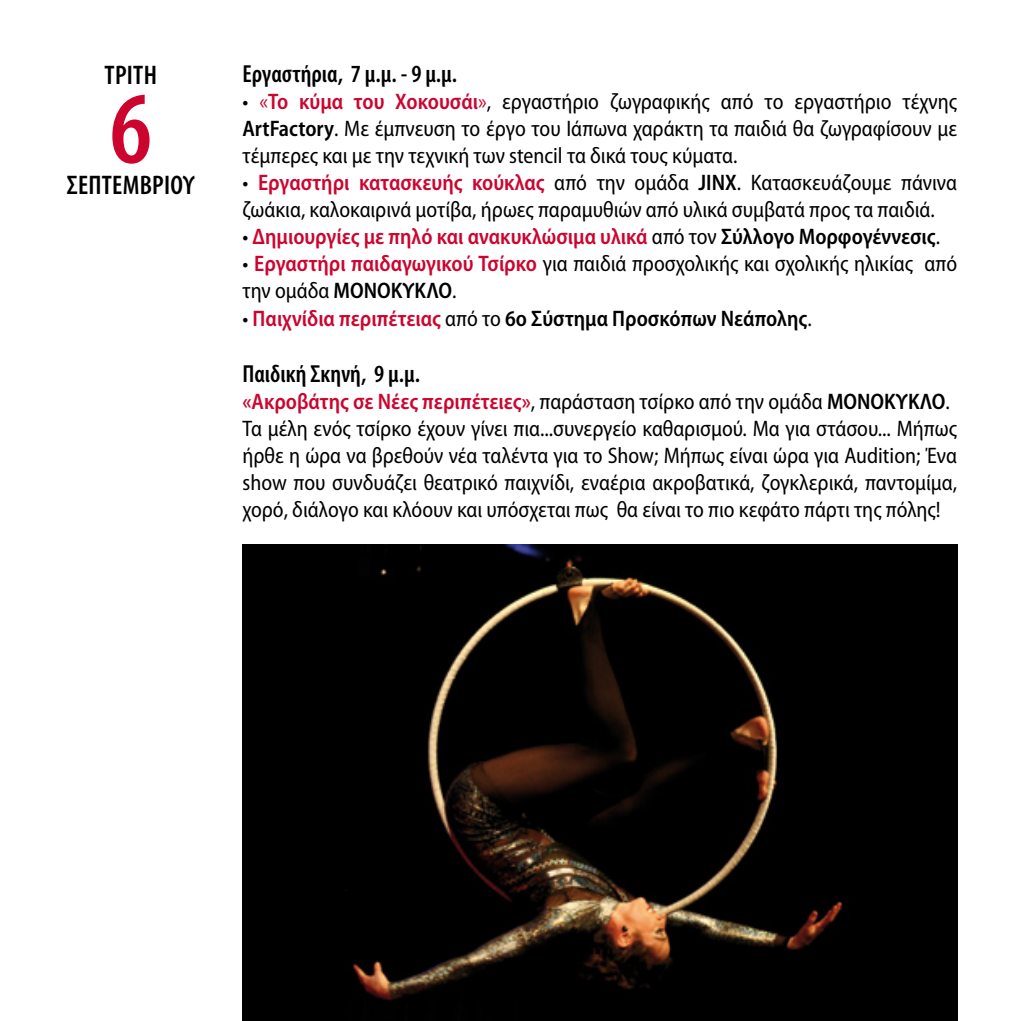
<style>
.page{position:relative;width:1021px;height:1021px;background:#fff}
.page>*{position:absolute;margin:0;border:0;box-sizing:border-box;transform-origin:0 0}
.t1{font:600 condensed 103.5px "Myriad Pro";color:#cd042e}
.t2{font:600 condensed 27px "Myriad Pro";letter-spacing:.01em;color:#000}
.t3{font:600 condensed 24.75px "Myriad Pro";color:#000}
.t4{font:semi-condensed 22.5px/27px "Myriad Pro";color:#000;scale:.96 1}
.t5{font:600 semi-condensed 22.5px "Myriad Pro";color:#cd042e;scale:.96 1}
.t6{font:600 semi-condensed 22.5px "Myriad Pro";color:#000;scale:.96 1}
.s1{color:#cd042e}
.s2{font-weight:600;color:#cd042e}
.s3{font-weight:600}
.s4{font-weight:400;color:#000}
.s5{color:#000}
.s6{font-weight:400}
</style>
<div class="page">
<img style="left:242px;top:545px;width:715px;height:475px">
<p class="t2" style="left:105px;top:60px;width:54px">ΤΡΙΤΗ</p>
<h1 class="t1" style="left:110px;top:72px;width:44px">6</h1>
<p class="t2" style="left:67px;top:171px;width:130px">ΣΕΠΤΕΜΒΡΙΟΥ</p>
<p class="t3" style="left:242px;top:61px;width:216px">Εργαστήρια, 7 μ.μ. - 9 μ.μ.</p>
<p class="t4" style="left:242px;top:89px;width:746px;text-align:justify">• <span class="s1">«</span><span class="s2">Το κύμα του Χοκουσάι</span><span class="s1">»</span>, εργαστήριο ζωγραφικής από τo εργαστήριο τέχνης <span class="s3">ArtFactory</span>. Με έμπνευση το έργο του Ιάπωνα χαράκτη τα παιδιά θα ζωγραφίσουν με τέμπερες και με την τεχνική των stencil τα δικά τους κύματα.</p>
<p class="t4" style="left:242px;top:170px;width:746px">• <span class="s2">Εργαστήρι κατασκευής κούκλας</span> από την ομάδα <span class="s3">JINX</span>. Κατασκευάζουμε πάνινα ζωάκια, καλοκαιρινά μοτίβα, ήρωες παραμυθιών από υλικά συμβατά προς τα παιδιά.</p>
<p class="t5" style="left:242px;top:224px;width:728px"><span class="s4">•</span> Δημιουργίες με πηλό και ανακυκλώσιμα υλικά <span class="s4">από τον</span> <span class="s5">Σύλλογο Μορφογέννεσις</span><span class="s4">.</span></p>
<p class="t4" style="left:242px;top:251px;width:746px">• <span class="s2">Εργαστήρι παιδαγωγικού Τσίρκο</span> για παιδιά προσχολικής και σχολικής ηλικίας από την ομάδα <span class="s3">ΜΟΝΟΚΥΚΛΟ</span>.</p>
<p class="t6" style="left:242px;top:305px;width:594px"><span class="s6">•</span> <span class="s1">Παιχνίδια περιπέτειας</span> <span class="s6">από το</span> 6ο Σύστημα Προσκόπων Νεάπολης<span class="s6">.</span></p>
<p class="t3" style="left:242px;top:360px;width:179px">Παιδική Σκηνή, 9 μ.μ.</p>
<p class="t4" style="left:242px;top:388px;width:746px"><span class="s2">«Ακροβάτης σε Νέες περιπέτειες»</span>, παράσταση τσίρκο από την ομάδα <span class="s3">ΜΟΝΟΚΥΚΛΟ</span>.<br>Τα μέλη ενός τσίρκο έχουν γίνει πια...συνεργείο καθαρισμού. Μα για στάσου... Μήπως ήρθε η ώρα να βρεθούν νέα ταλέντα για το Show; Μήπως είναι ώρα για Audition; Ένα show που συνδυάζει θεατρικό παιχνίδι, εναέρια ακροβατικά, ζογκλερικά, παντομίμα, χορό, διάλογο και κλόουν και υπόσχεται πως θα είναι το πιο κεφάτο πάρτι της πόλης!</p>
</div>
